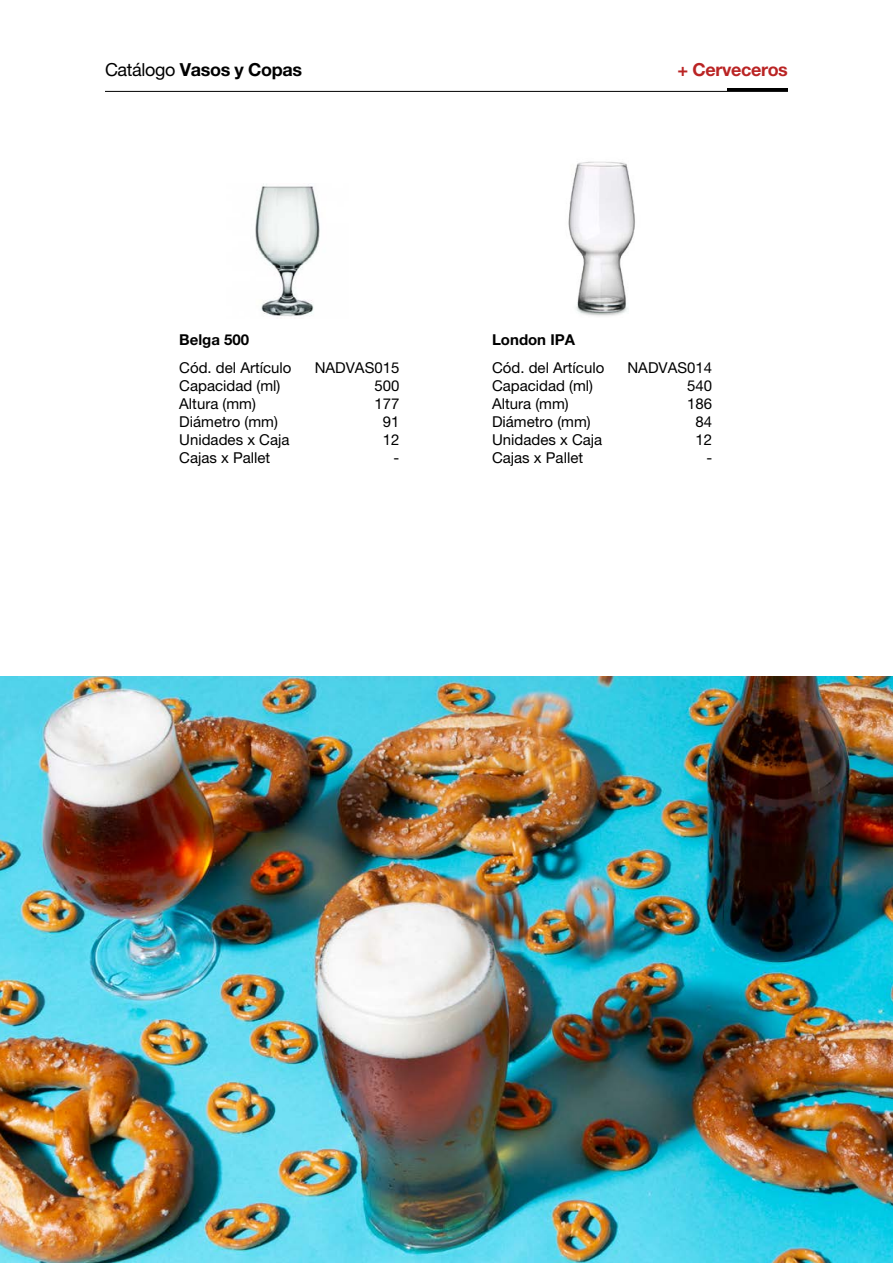
<style>
.page{position:relative;width:893px;height:1263px;background:#fff}
.page>*{position:absolute;margin:0;border:0;box-sizing:border-box;transform-origin:0 0}
.t1{font:700 18px "Helvetica Neue LT Pro";letter-spacing:-.02em;color:#000}
.t2{font:700 18px "Helvetica Neue LT Pro";letter-spacing:-.02em;color:#ba2424}
.t3{font:15px/18px "Helvetica Neue LT Pro";color:#000}
.t4{font:700 15px "Helvetica Neue LT Pro";color:#000}
.s1{font-weight:400}
</style>
<div class="page">
<hr style="left:105px;top:91px;width:683px;height:1px;background:#000">
<hr style="left:728px;top:88px;width:60px;height:3px;background:#000">
<img style="left:0;top:676px;width:893px;height:587px">
<img style="left:568px;top:161px;width:67px;height:155px">
<img style="left:255px;top:184px;width:65px;height:133px">
<p class="t1" style="left:105px;top:58px;width:199px"><span class="s1">Catálogo</span> Vasos y Copas</p>
<p class="t2" style="left:677px;top:58px;width:112px">+ Cerveceros</p>
<p class="t4" style="left:179px;top:330px;width:72px">Belga 500</p>
<p class="t3" style="left:179px;top:359px;width:114px">Cód. del Artículo<br>Capacidad (ml)<br>Altura (mm)<br>Diámetro (mm)<br>Unidades x Caja<br>Cajas x Pallet</p>
<p class="t3" style="left:315px;top:359px;width:86px;text-align:right">NADVAS015<br>500<br>177<br>91<br>12<br>-</p>
<p class="t4" style="left:492px;top:330px;width:85px">London IPA</p>
<p class="t3" style="left:492px;top:359px;width:114px">Cód. del Artículo<br>Capacidad (ml)<br>Altura (mm)<br>Diámetro (mm)<br>Unidades x Caja<br>Cajas x Pallet</p>
<p class="t3" style="left:627px;top:359px;width:86px;text-align:right">NADVAS014<br>540<br>186<br>84<br>12<br>-</p>
</div>
